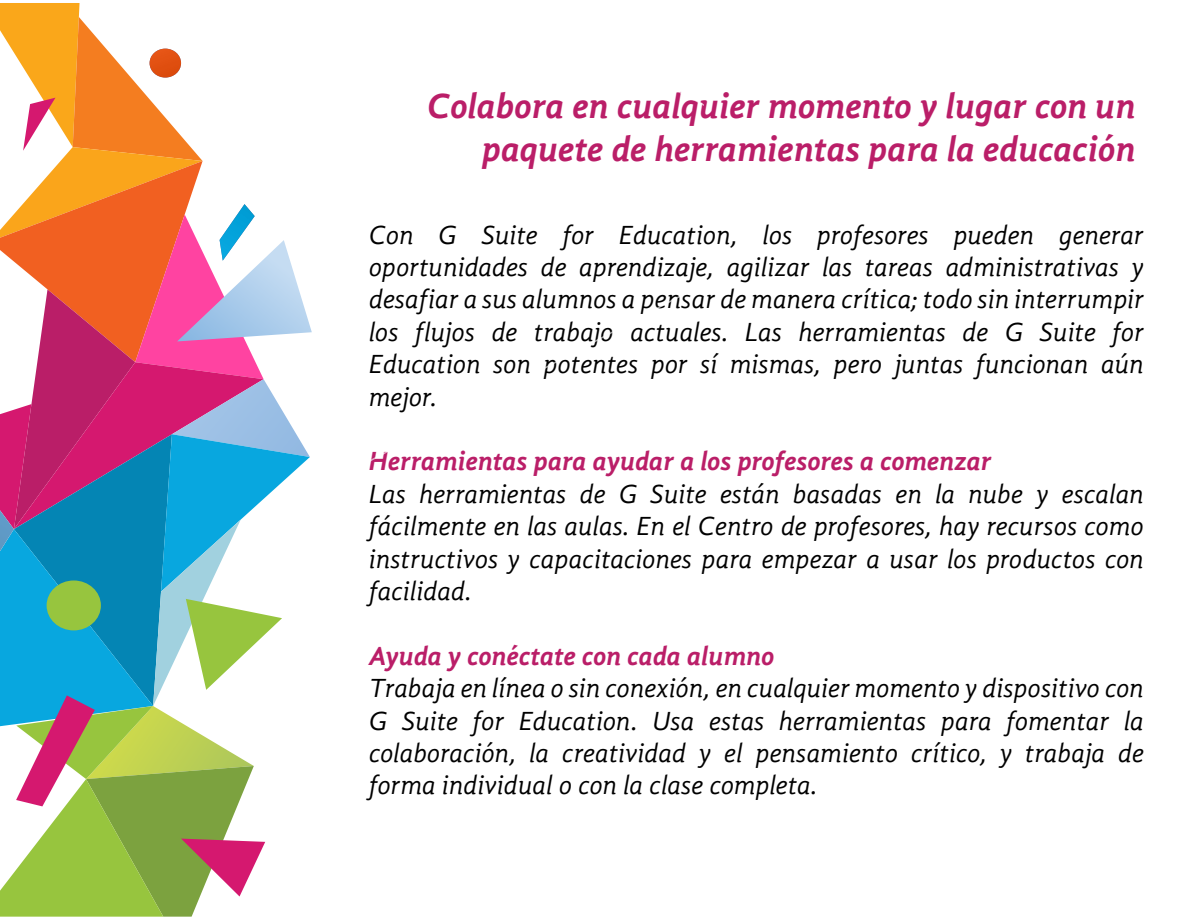
<style>
.page{position:relative;width:1188px;height:918px;background:#fff}
.page>*{position:absolute;margin:0;border:0;box-sizing:border-box;transform-origin:0 0}
.t1{font:italic 700 36px/43.2px "Gandhi Sans";letter-spacing:-.01em;color:#ba1e68;text-align:right}
.t2{font:italic 27px/32.4px "Gandhi Sans";color:#000;text-align:justify}
.t3{font:italic 700 27px "Gandhi Sans";letter-spacing:-.01em;color:#ba1e68}
</style>
<div class="page">
<svg style="left:0;top:3px;width:312px;height:914px"></svg>
<div style="left:150px;top:49px;width:31px;height:29px;background:#e05011;border-radius:50%"></div>
<h1 class="t1" style="left:427px;top:84px;width:710px">Colabora en cualquier momento y lugar con un paquete de herramientas para la educación</h1>
<p class="t2" style="left:369px;top:218px;width:777px">Con G Suite for Education, los profesores pueden generar oportunidades de aprendizaje, agilizar las tareas administrativas y desafiar a sus alumnos a pensar de manera crítica; todo sin interrumpir los flujos de trabajo actuales. Las herramientas de G Suite for Education son potentes por sí mismas, pero juntas funcionan aún mejor.</p>
<p class="t3" style="left:369px;top:446px;width:624px">Herramientas para ayudar a los profesores a comenzar</p>
<p class="t2" style="left:369px;top:478px;width:777px">Las herramientas de G Suite están basadas en la nube y escalan fácilmente en las aulas. En el Centro de profesores, hay recursos como instructivos y capacitaciones para empezar a usar los productos con facilidad.</p>
<p class="t3" style="left:369px;top:640px;width:407px">Ayuda y conéctate con cada alumno</p>
<p class="t2" style="left:369px;top:672px;width:777px">Trabaja en línea o sin conexión, en cualquier momento y dispositivo con G Suite for Education. Usa estas herramientas para fomentar la colaboración, la creatividad y el pensamiento crítico, y trabaja de forma individual o con la clase completa.</p>
</div>
